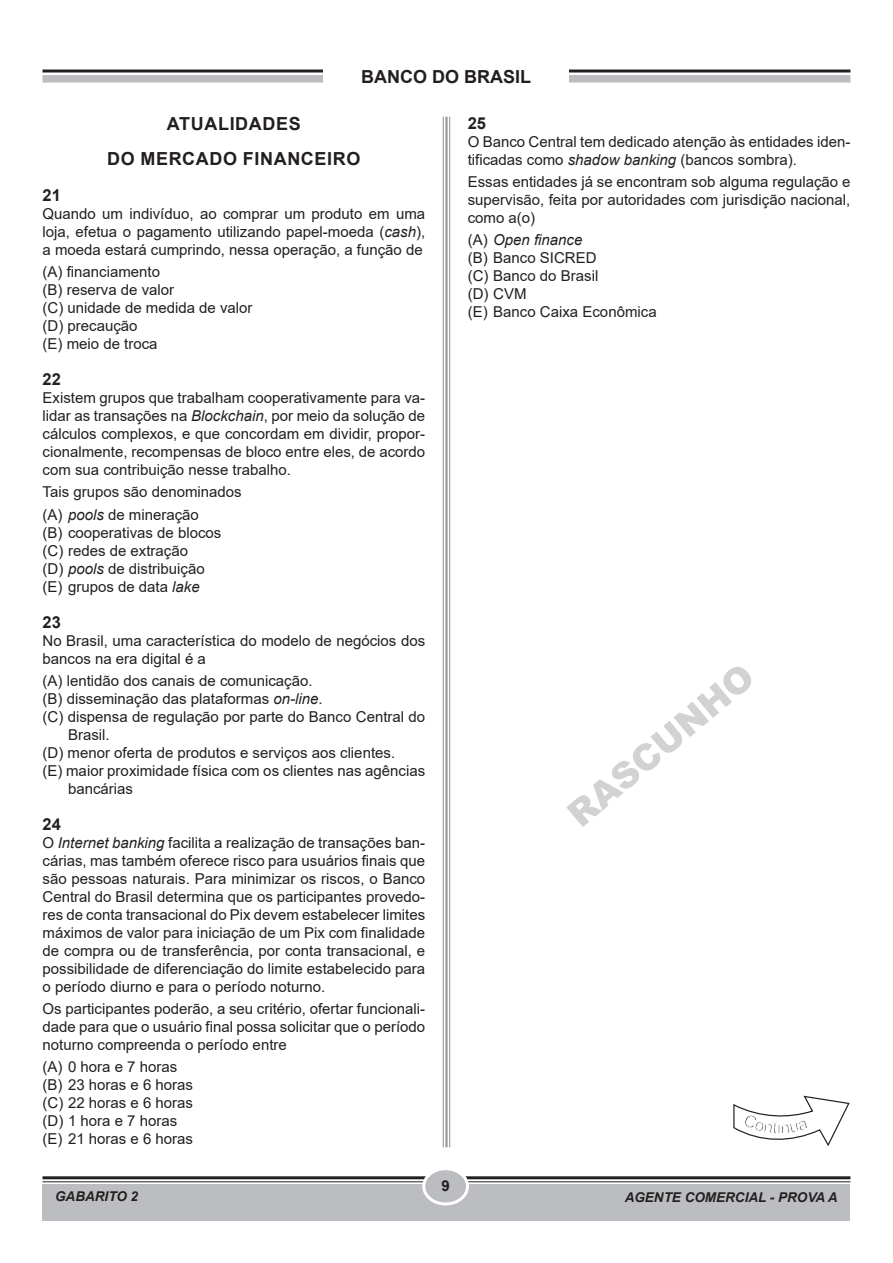
<style>
.page{position:relative;width:893px;height:1263px;background:#fff}
.page>*{position:absolute;margin:0;border:0;box-sizing:border-box;transform-origin:0 0}
.RASCUNHO_GRANDE{font:900 36px "Arial";color:#d1d2d4}
.TÍTULO{font:700 18px "Arial";letter-spacing:.035em;color:#231f20}
.TÍTULO-2{font:700 18px "Arial";color:#231f20}
.NÚMERO{font:700 16.5px "Arial";color:#231f20}
.TEXTO{font:15px/18px "Arial";color:#231f20;text-align:justify}
.OPÇÕES{font:15px/18px "Arial";color:#231f20}
.PERGUNTA{font:15px/18px "Arial";color:#231f20;text-align:justify}
.OPÇÃO_A{font:15px/18px "Arial";color:#231f20}
.OPÇÕES-2{font:italic 15px "Arial";color:#231f20}
.t1{font:700 15px "Arial";color:#231f20}
.t2{font:italic 700 13.5px "Arial";color:#231f20}
.s1{font-style:italic}
.s2{font-style:normal}
</style>
<div class="page">
<hr style="left:43px;top:1176px;width:807px;height:3px;background:#231f20">
<hr style="left:43px;top:1181px;width:807px;height:1px;background:#231f20">
<div style="left:43px;top:1184px;width:807px;height:36px;background:#bcbdc0"></div>
<div style="left:424px;top:1169px;width:43px;height:35px;background:#bcbdc0;border-radius:50%"></div>
<div style="left:422px;top:1167px;width:47px;height:38px;border:3px solid #fff;border-radius:50%"></div>
<hr style="left:449px;top:117px;width:1px;height:1030px;background:#939598">
<hr style="left:445px;top:117px;width:3px;height:1030px;background:#939598">
<hr style="left:443px;top:117px;width:1px;height:1030px;background:#939598">
<hr style="left:43px;top:70px;width:807px;height:3px;background:#231f20">
<div style="left:43px;top:75px;width:807px;height:8px;background:#bcbdc0"></div>
<div style="left:324px;top:42px;width:245px;height:61px;background:#fff"></div>
<svg style="left:733px;top:1095px;width:117px;height:51px"></svg>
<p class="TÍTULO-2" style="left:361px;top:64px;width:171px">BANCO DO BRASIL</p>
<p class="TÍTULO" style="left:167px;top:111px;width:135px">ATUALIDADES</p>
<p class="TÍTULO" style="left:107px;top:146px;width:255px">DO MERCADO FINANCEIRO</p>
<p class="NÚMERO" style="left:43px;top:183px;width:20px">21</p>
<p class="TEXTO" style="left:43px;top:204px;width:384px">Quando um indivíduo, ao comprar um produto em uma loja, efetua o pagamento utilizando papel-moeda (<span class="s1">cash</span>), a moeda estará cumprindo, nessa operação, a função de</p>
<p class="OPÇÕES" style="left:43px;top:263px;width:119px">(A) financiamento</p>
<p class="OPÇÕES" style="left:43px;top:281px;width:133px">(B) reserva de valor</p>
<p class="OPÇÕES" style="left:43px;top:299px;width:212px">(C) unidade de medida de valor</p>
<p class="OPÇÕES" style="left:43px;top:317px;width:97px">(D) precaução</p>
<p class="OPÇÃO_A" style="left:43px;top:335px;width:117px">(E) meio de troca</p>
<p class="NÚMERO" style="left:43px;top:368px;width:20px">22</p>
<p class="TEXTO" style="left:43px;top:389px;width:384px">Existem grupos que trabalham cooperativamente para va&shy;lidar as transações na <span class="s1">Blockchain</span>, por meio da solução de cálculos complexos, e que concordam em dividir, propor&shy;cionalmente, recompensas de bloco entre eles, de acordo com sua contribuição nesse trabalho.</p>
<p class="PERGUNTA" style="left:43px;top:483px;width:201px">Tais grupos são denominados</p>
<p class="OPÇÕES" style="left:43px;top:505px;width:158px">(A) <span class="s1">pools</span> de mineração</p>
<p class="OPÇÕES" style="left:43px;top:523px;width:180px">(B) cooperativas de blocos</p>
<p class="OPÇÕES" style="left:43px;top:541px;width:147px">(C) redes de extração</p>
<p class="OPÇÕES" style="left:43px;top:559px;width:164px">(D) <span class="s1">pools</span> de distribuição</p>
<p class="OPÇÃO_A" style="left:43px;top:577px;width:159px">(E) grupos de data <span class="s1">lake</span></p>
<p class="NÚMERO" style="left:43px;top:610px;width:20px">23</p>
<p class="TEXTO" style="left:43px;top:631px;width:384px">No Brasil, uma característica do modelo de negócios dos bancos na era digital é a</p>
<p class="OPÇÕES" style="left:43px;top:671px;width:272px">(A) lentidão dos canais de comunicação.</p>
<p class="OPÇÕES" style="left:43px;top:689px;width:282px">(B) disseminação das plataformas <span class="s1">on-line</span>.</p>
<p class="OPÇÕES" style="left:68px;top:707px;width:359px;text-indent:-26px">(C) dispensa de regulação por parte do Banco Central do<br>Brasil.</p>
<p class="OPÇÕES" style="left:43px;top:743px;width:354px">(D) menor oferta de produtos e serviços aos clientes.</p>
<p class="OPÇÃO_A" style="left:68px;top:761px;width:359px;text-indent:-26px">(E) maior proximidade física com os clientes nas agências bancárias</p>
<p class="NÚMERO" style="left:43px;top:812px;width:20px">24</p>
<p class="TEXTO" style="left:43px;top:833px;width:384px">O <span class="s1">Internet banking</span> facilita a realização de transações ban&shy;cárias, mas também oferece risco para usuários finais que são pessoas naturais. Para minimizar os riscos, o Banco Central do Brasil determina que os participantes provedo&shy;res de conta transacional do Pix devem estabelecer limites máximos de valor para iniciação de um Pix com finalidade de compra ou de transferência, por conta transacional, e possibilidade de diferenciação do limite estabelecido para o período diurno e para o período noturno.</p>
<p class="PERGUNTA" style="left:43px;top:1000px;width:384px">Os participantes poderão, a seu critério, ofertar funcionali&shy;dade para que o usuário final possa solicitar que o período noturno compreenda o período entre</p>
<p class="OPÇÕES" style="left:43px;top:1058px;width:136px">(A) 0 hora e 7 horas</p>
<p class="OPÇÕES" style="left:43px;top:1076px;width:152px">(B) 23 horas e 6 horas</p>
<p class="OPÇÕES" style="left:43px;top:1094px;width:152px">(C) 22 horas e 6 horas</p>
<p class="OPÇÕES" style="left:43px;top:1112px;width:136px">(D) 1 hora e 7 horas</p>
<p class="OPÇÃO_A" style="left:43px;top:1130px;width:152px">(E) 21 horas e 6 horas</p>
<p class="t2" style="left:55px;top:1188px;width:85px">GABARITO 2</p>
<p class="t1" style="left:441px;top:1175px;width:10px">9</p>
<p class="NÚMERO" style="left:468px;top:111px;width:20px">25</p>
<p class="TEXTO" style="left:468px;top:132px;width:384px">O Banco Central tem dedicado atenção às entidades iden&shy;tificadas como <span class="s1">shadow banking</span> (bancos sombra).</p>
<p class="PERGUNTA" style="left:468px;top:173px;width:384px">Essas entidades já se encontram sob alguma regulação e supervisão, feita por autoridades com jurisdição nacional, como a(o)</p>
<p class="OPÇÕES-2" style="left:468px;top:230px;width:116px"><span class="s2">(A)</span> Open finance</p>
<p class="OPÇÕES" style="left:468px;top:249px;width:130px">(B) Banco SICRED</p>
<p class="OPÇÕES" style="left:468px;top:267px;width:132px">(C) Banco do Brasil</p>
<p class="OPÇÕES" style="left:468px;top:285px;width:60px">(D) CVM</p>
<p class="OPÇÃO_A" style="left:468px;top:303px;width:190px">(E) Banco Caixa Econômica</p>
<p class="RASCUNHO_GRANDE" style="left:556px;top:799px;width:231px;rotate:-40deg">RASCUNHO</p>
<p class="t2" style="left:625px;top:1188px;width:215px">AGENTE COMERCIAL - PROVA A</p>
</div>
